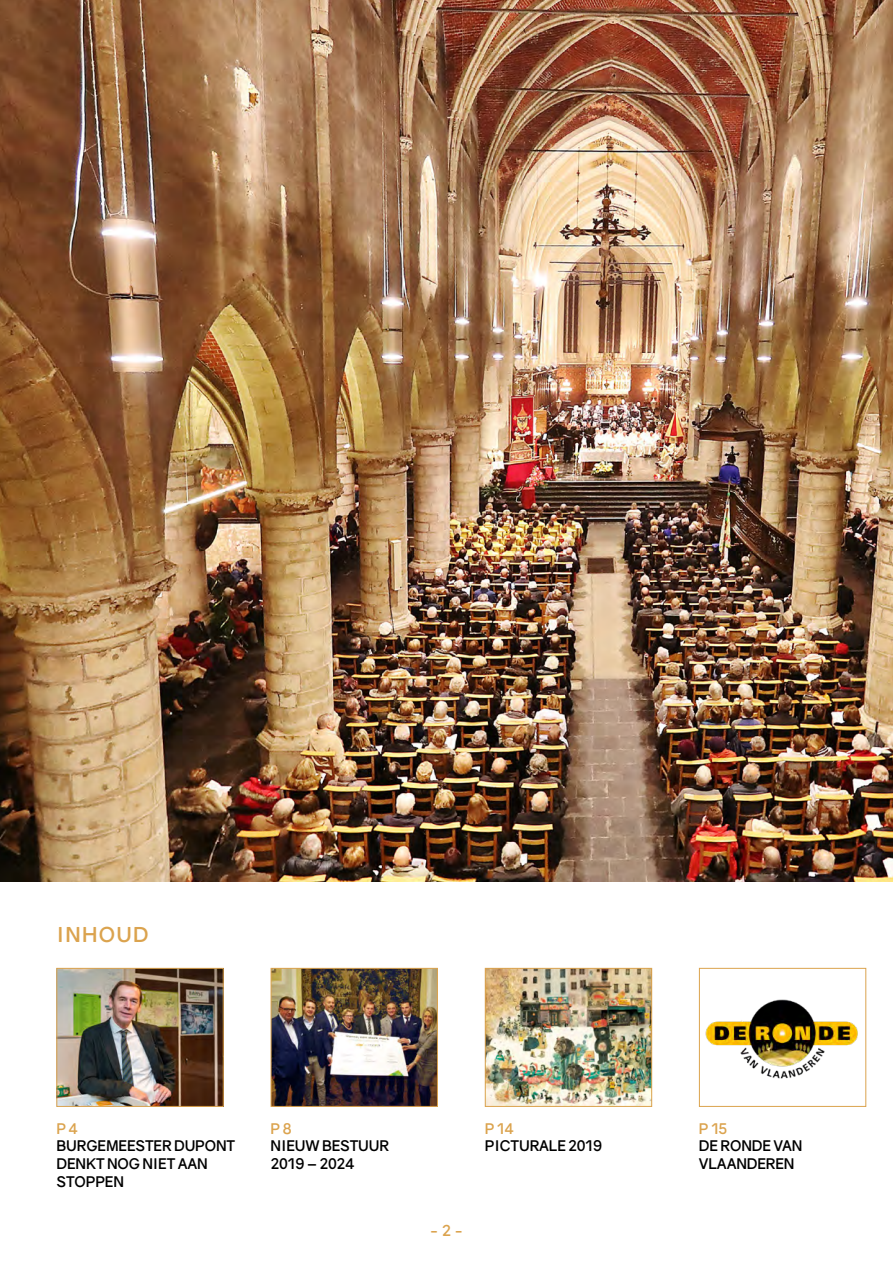
<style>
.page{position:relative;width:893px;height:1263px;background:#fff}
.page>*{position:absolute;margin:0;border:0;box-sizing:border-box;transform-origin:0 0}
.t1{font:700 20.55px "Gravity";letter-spacing:.06em;color:#dba34e}
.t2{font:700 15px "Gravity";color:#dba34e}
.t3{font:700 14.7px/17.5px "Gravity";letter-spacing:-.01em;color:#000}
.t4{font:700 14.7px "Gravity";color:#dba34e}
</style>
<div class="page">
<img style="left:706px;top:999px;width:152px;height:80px">
<div style="left:699px;top:968px;width:167px;height:139px;border:1px solid #dba34e"></div>
<img style="left:0;top:0;width:893px;height:881px">
<img style="left:58px;top:970px;width:164px;height:135px">
<div style="left:56px;top:968px;width:168px;height:139px;border:1px solid #dba34e"></div>
<img style="left:273px;top:970px;width:163px;height:135px">
<div style="left:271px;top:968px;width:167px;height:139px;border:1px solid #dba34e"></div>
<img style="left:487px;top:970px;width:163px;height:135px">
<div style="left:485px;top:968px;width:167px;height:139px;border:1px solid #dba34e"></div>
<h1 class="t1" style="left:56px;top:922px;width:94px">INHOUD</h1>
<p class="t4" style="left:57px;top:1119px;width:23px">P 4</p>
<p class="t3" style="left:57px;top:1137px;width:180px">BURGEMEESTER DUPONT<br>DENKT NOG NIET AAN<br>STOPPEN</p>
<p class="t4" style="left:271px;top:1119px;width:22px">P 8</p>
<p class="t3" style="left:271px;top:1137px;width:120px">NIEUW BESTUUR<br>2019 – 2024</p>
<p class="t4" style="left:485px;top:1119px;width:31px">P 14</p>
<p class="t3" style="left:485px;top:1137px;width:119px">PICTURALE 2019</p>
<p class="t2" style="left:430px;top:1221px;width:35px">- 2 -</p>
<p class="t4" style="left:699px;top:1119px;width:30px">P 15</p>
<p class="t3" style="left:699px;top:1137px;width:105px">DE RONDE VAN<br>VLAANDEREN</p>
</div>
